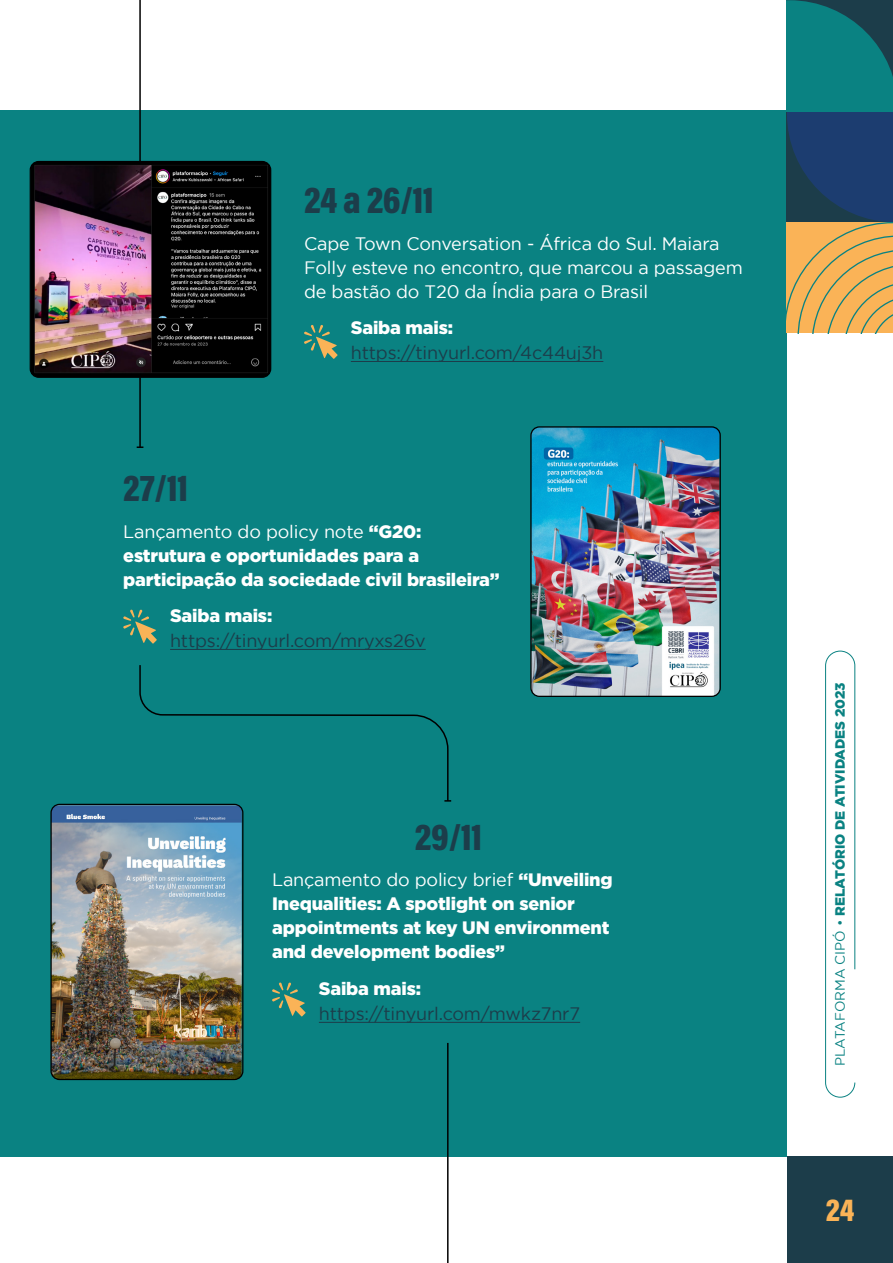
<style>
.page{position:relative;width:893px;height:1263px;background:#fff}
.page>*{position:absolute;margin:0;border:0;box-sizing:border-box;transform-origin:0 0}
.t1{font:900 38.1px "Acumin Pro Cond";color:#1c3d4a}
.t2{font:900 31.5px "Acumin Pro Cond";color:#fab357}
.t3{font:900 18px/24px "Gotham";letter-spacing:-.01em;color:#fff}
.t4{font:18px/24px "Gotham";letter-spacing:-.01em;color:#fff}
.t5{font:18px "Gotham";letter-spacing:-.01em;color:#1c3d4a}
.t6{font:900 13.5px "Gotham";color:#0a8282}
.s1{font-weight:400}
</style>
<div class="page">
<div style="left:0;top:111px;width:787px;height:1046px;background:#0a8282"></div>
<svg style="left:787px;top:0;width:106px;height:333px;background:#5a7668"></svg>
<div style="left:787px;top:1157px;width:106px;height:106px;background:#1c3d4a"></div>
<svg style="left:825px;top:650px;width:31px;height:448px"></svg>
<hr style="left:351px;top:361px;width:252px;height:1px;background:#1c3d4a">
<svg style="left:304px;top:325px;width:34px;height:34px"></svg>
<hr style="left:170px;top:649px;width:256px;height:1px;background:#1c3d4a">
<hr style="left:319px;top:1022px;width:261px;height:1px;background:#1c3d4a">
<svg style="left:123px;top:610px;width:34px;height:34px"></svg>
<svg style="left:272px;top:982px;width:34px;height:35px"></svg>
<svg style="left:139px;top:665px;width:312px;height:137px"></svg>
<hr style="left:447px;top:1043px;width:2px;height:220px;background:#000">
<img style="left:532px;top:428px;width:187px;height:267px">
<div style="left:530px;top:426px;width:191px;height:271px;border:1px solid #000;border-radius:8px"></div>
<img style="left:52px;top:805px;width:190px;height:274px">
<div style="left:50px;top:804px;width:193px;height:276px;border:1px solid #000;border-radius:8px"></div>
<hr style="left:139px;top:0;width:2px;height:447px;background:#000">
<svg style="left:137px;top:446px;width:6px;height:2px"></svg>
<img style="left:31px;top:162px;width:240px;height:215px">
<div style="left:30px;top:161px;width:241px;height:217px;border:1px solid #000;border-radius:8px"></div>
<div style="left:154px;top:353px;width:17px;height:16px;background:#000"></div>
<h1 class="t1" style="left:304px;top:175px;width:131px">24 a 26/11</h1>
<p class="t4" style="left:304px;top:231px;width:440px">Cape Town Conversation - África do Sul. Maiara<br>Folly esteve no encontro, que marcou a passagem de bastão do T20 da Índia para o Brasil</p>
<p class="t3" style="left:351px;top:315px;width:104px">Saiba mais:</p>
<p class="t5" style="left:351px;top:343px;width:254px">https://tinyurl.com/4c44uj3h</p>
<h1 class="t1" style="left:123px;top:463px;width:66px">27/11</h1>
<p class="t3" style="left:123px;top:519px;width:378px"><span class="s1">Lançamento do policy note</span> “G20: estrutura e oportunidades para a participação da sociedade civil brasileira”</p>
<p class="t3" style="left:170px;top:603px;width:104px">Saiba mais:</p>
<p class="t5" style="left:170px;top:631px;width:257px">https://tinyurl.com/mryxs26v</p>
<h1 class="t1" style="left:415px;top:812px;width:69px">29/11</h1>
<p class="t3" style="left:272px;top:867px;width:342px"><span class="s1">Lançamento do policy brief</span> “Unveiling Inequalities: A spotlight on senior appointments at key UN environment and development bodies”</p>
<p class="t3" style="left:319px;top:976px;width:104px">Saiba mais:</p>
<p class="t5" style="left:319px;top:1003px;width:263px">https://tinyurl.com/mwkz7nr7</p>
<p class="t6" style="left:832px;top:1066px;width:385px;rotate:-90deg"><span class="s1">PLATAFORMA CIPÓ •</span> RELATÓRIO DE ATIVIDADES 2023</p>
<h2 class="t2" style="left:826px;top:1190px;width:30px">24</h2>
</div>
